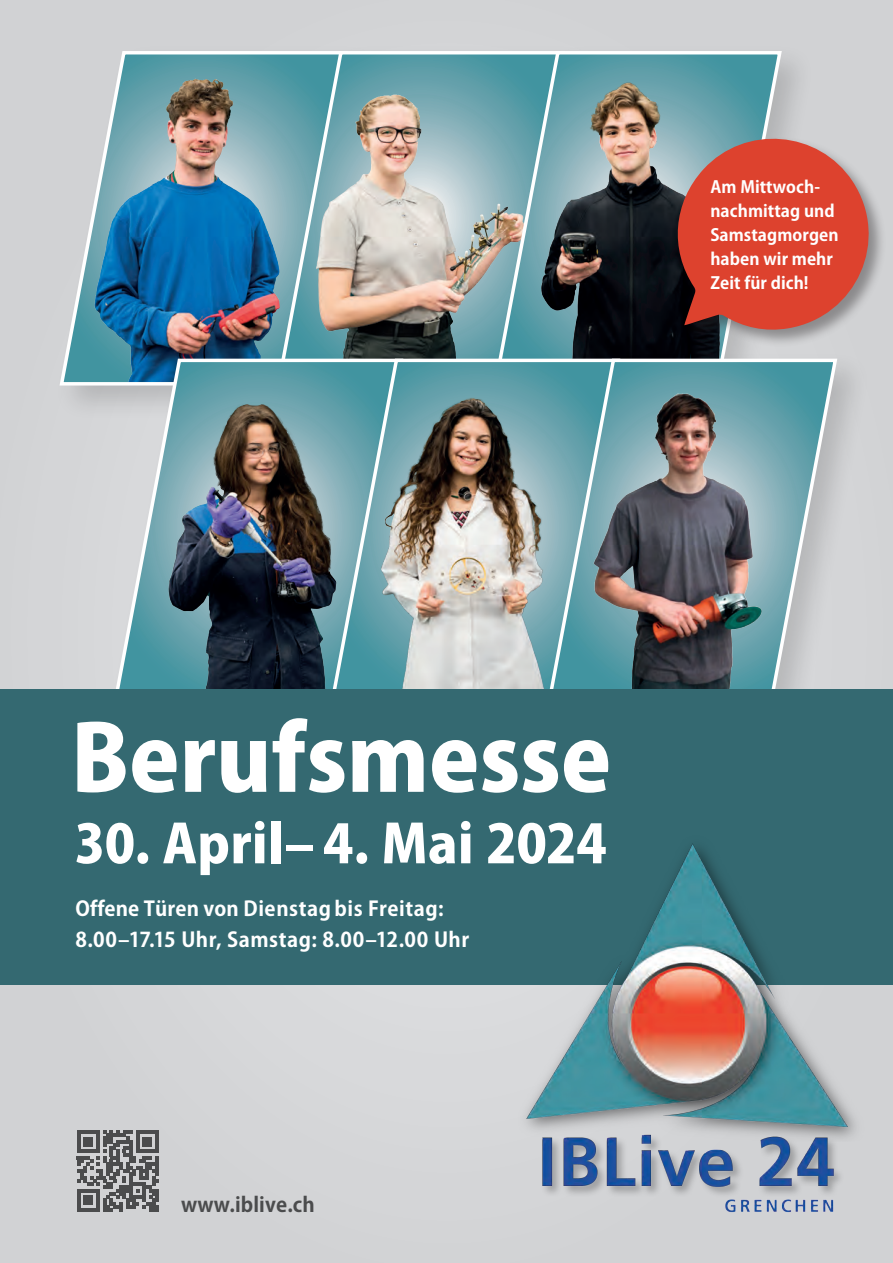
<style>
.page{position:relative;width:893px;height:1263px;background:#d2d3d5}
.page>*{position:absolute;margin:0;border:0;box-sizing:border-box;transform-origin:0 0}
.t1{font:800 90.3px "Koz Go Pro";color:#fff}
.t2{font:800 52.65px "Koz Go Pro";letter-spacing:.005em;color:#fff}
.t3{font:700 20.25px/30.9px "Koz Go Pro";letter-spacing:.025em;color:#fff}
.t4{font:700 20.25px "Koz Go Pro";letter-spacing:.005em;color:#4b4c4d}
.t5{font:700 16.65px/23.9px "Koz Go Pro";letter-spacing:.005em;color:#fff}
</style>
<div class="page">
<svg style="left:77px;top:1130px;width:82px;height:82px"></svg>
<hr style="left:77px;top:1209px;width:23px;height:3px;background:#4b4c4d">
<div style="left:83px;top:1195px;width:10px;height:10px;background:#4b4c4d"></div>
<div style="left:53px;top:43px;width:329px;height:378px;background:#000;opacity:.15"></div>
<img style="left:57px;top:49px;width:213px;height:339px">
<div style="left:270px;top:43px;width:329px;height:378px;background:#000;opacity:.15"></div>
<img style="left:274px;top:49px;width:213px;height:302px">
<div style="left:487px;top:43px;width:329px;height:378px;background:#000;opacity:.15"></div>
<svg style="left:491px;top:49px;width:293px;height:302px"></svg>
<img style="left:113px;top:356px;width:213px;height:333px">
<img style="left:330px;top:356px;width:213px;height:333px">
<div style="left:543px;top:351px;width:328px;height:378px;background:#000;opacity:.15"></div>
<svg style="left:547px;top:356px;width:292px;height:333px"></svg>
<div style="left:676px;top:137px;width:211px;height:211px;background:#231f20;opacity:.4"></div>
<svg style="left:669px;top:124px;width:218px;height:208px;fill:#dd422e"></svg>
<div style="left:0;top:689px;width:893px;height:295px;background:#346971"></div>
<img style="left:519px;top:843px;width:347px;height:370px">
<p class="t5" style="left:710px;top:176px;width:130px">Am Mittwoch&shy;nachmittag und<br>Samstagmorgen haben wir mehr<br>Zeit für dich!</p>
<h1 class="t1" style="left:71px;top:700px;width:542px">Berufsmesse</h1>
<h2 class="t2" style="left:75px;top:809px;width:534px">30. April– 4. Mai 2024</h2>
<p class="t3" style="left:75px;top:895px;width:395px">Offene Türen von Dienstag bis Freitag:<br>8.00–17.15 Uhr, Samstag: 8.00–12.00 Uhr</p>
<p class="t4" style="left:181px;top:1191px;width:135px">www.iblive.ch</p>
</div>
